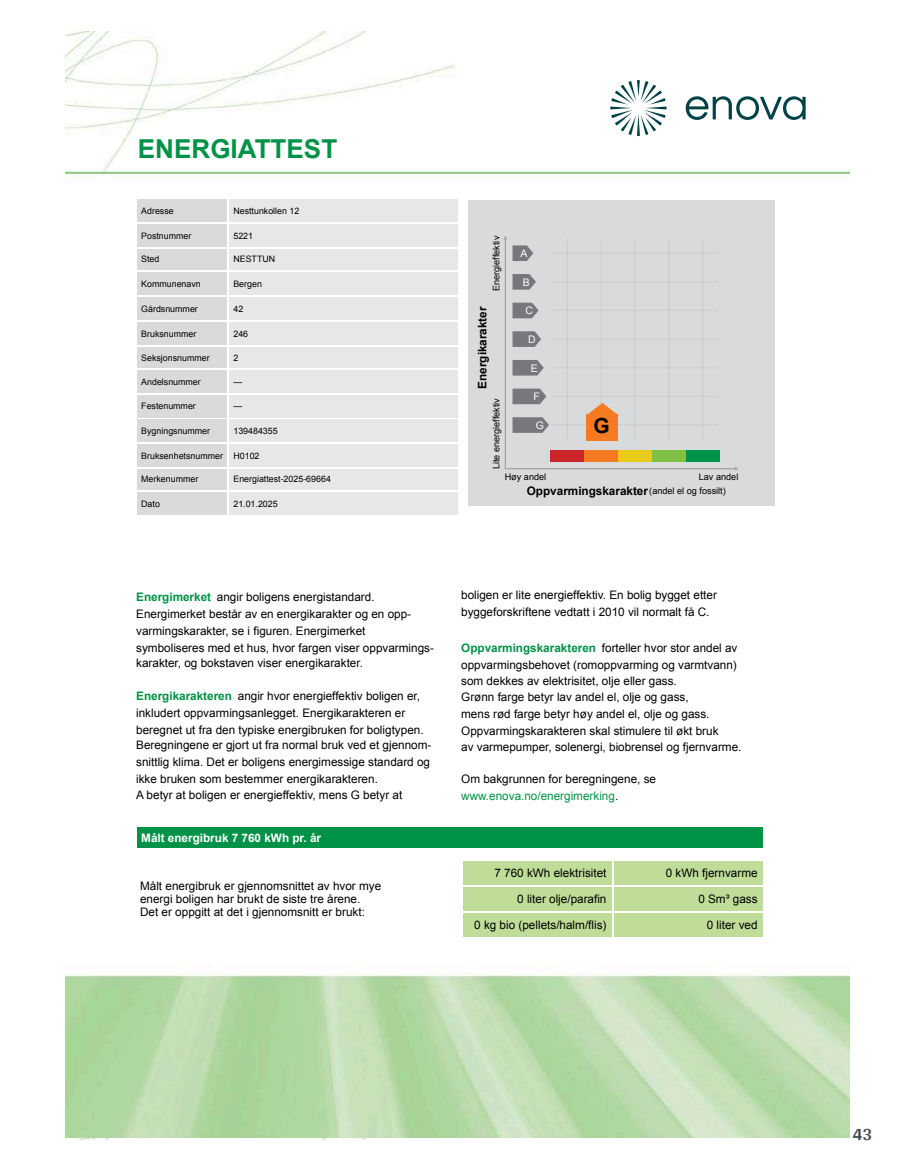
<style>
.page{position:relative;width:915px;height:1172px;background:#fff}
.page>*{position:absolute;margin:0;border:0;box-sizing:border-box;transform-origin:0 0}
.t1{font:700 26.1px "Arial";color:#009246}
.t2{font:700 20.85px "Arial";color:#000}
.t3{font:700 18px "Arya";color:#414749}
.t4{font:11.7px/17px "Arial";color:#000}
.t5{font:700 11.7px "Arial";color:#000}
.t6{font:700 11.7px "Arial";color:#fff}
.t7{font:10.35px "Arial";color:#fff}
.t8{font:9.15px "Arial";color:#000}
.t9{font:8.85px "Arial";color:#000}
.s1{font-weight:400;font-size:9.15px}
.s2{font-weight:700;color:#009246}
.s3{color:#009246}
</style>
<div class="page">
<img style="left:66px;top:32px;width:783px;height:1106px">
<svg style="left:685px;top:96px;width:120px;height:24px"></svg>
<svg style="left:610px;top:80px;width:56px;height:56px"></svg>
<div style="left:468px;top:200px;width:306px;height:306px;background:#d9dadc"></div>
<hr style="left:504px;top:238px;width:2px;height:231px;background:#a3a5a6">
<hr style="left:504px;top:468px;width:232px;height:1px;background:#a3a5a6">
<svg style="left:503px;top:236px;width:30px;height:25px"></svg>
<svg style="left:512px;top:274px;width:23px;height:16px"></svg>
<svg style="left:512px;top:303px;width:26px;height:15px"></svg>
<svg style="left:512px;top:331px;width:29px;height:16px"></svg>
<svg style="left:512px;top:360px;width:31px;height:16px"></svg>
<svg style="left:512px;top:389px;width:34px;height:15px"></svg>
<svg style="left:512px;top:417px;width:37px;height:16px"></svg>
<div style="left:550px;top:450px;width:34px;height:11px;background:#ca2529"></div>
<div style="left:584px;top:450px;width:34px;height:11px;background:#f57a22"></div>
<div style="left:618px;top:450px;width:33px;height:11px;background:#eacb19"></div>
<div style="left:651px;top:450px;width:34px;height:11px;background:#7fc043"></div>
<div style="left:685px;top:450px;width:34px;height:11px;background:#009348"></div>
<hr style="left:566px;top:239px;width:1px;height:202px;background:#a3a5a6">
<hr style="left:600px;top:239px;width:1px;height:202px;background:#a3a5a6">
<hr style="left:634px;top:239px;width:1px;height:202px;background:#a3a5a6">
<hr style="left:668px;top:239px;width:1px;height:202px;background:#a3a5a6">
<hr style="left:701px;top:239px;width:2px;height:202px;background:#a3a5a6">
<hr style="left:551px;top:253px;width:167px;height:1px;background:#a3a5a6">
<hr style="left:551px;top:281px;width:167px;height:1px;background:#a3a5a6">
<hr style="left:551px;top:310px;width:167px;height:1px;background:#a3a5a6">
<hr style="left:551px;top:338px;width:167px;height:2px;background:#a3a5a6">
<hr style="left:551px;top:367px;width:167px;height:1px;background:#a3a5a6">
<hr style="left:551px;top:396px;width:167px;height:1px;background:#a3a5a6">
<hr style="left:551px;top:424px;width:167px;height:2px;background:#a3a5a6">
<svg style="left:585px;top:403px;width:34px;height:13px"></svg>
<div style="left:586px;top:415px;width:32px;height:26px;background:#f57a22"></div>
<div style="left:137px;top:200px;width:90px;height:22px;background:#d9dadc"></div>
<div style="left:230px;top:200px;width:227px;height:22px;background:#e7e7e7"></div>
<div style="left:137px;top:225px;width:90px;height:22px;background:#d9dadc"></div>
<div style="left:230px;top:225px;width:227px;height:22px;background:#e7e7e7"></div>
<div style="left:137px;top:249px;width:90px;height:21px;background:#d9dadc"></div>
<div style="left:230px;top:249px;width:227px;height:21px;background:#e7e7e7"></div>
<div style="left:137px;top:273px;width:90px;height:22px;background:#d9dadc"></div>
<div style="left:230px;top:273px;width:227px;height:22px;background:#e7e7e7"></div>
<div style="left:137px;top:297px;width:90px;height:23px;background:#d9dadc"></div>
<div style="left:230px;top:297px;width:227px;height:23px;background:#e7e7e7"></div>
<div style="left:137px;top:322px;width:90px;height:22px;background:#d9dadc"></div>
<div style="left:230px;top:322px;width:227px;height:22px;background:#e7e7e7"></div>
<div style="left:137px;top:347px;width:90px;height:21px;background:#d9dadc"></div>
<div style="left:230px;top:347px;width:227px;height:21px;background:#e7e7e7"></div>
<div style="left:137px;top:370px;width:90px;height:22px;background:#d9dadc"></div>
<div style="left:230px;top:370px;width:227px;height:22px;background:#e7e7e7"></div>
<div style="left:137px;top:395px;width:90px;height:22px;background:#d9dadc"></div>
<div style="left:230px;top:395px;width:227px;height:22px;background:#e7e7e7"></div>
<div style="left:137px;top:420px;width:90px;height:22px;background:#d9dadc"></div>
<div style="left:230px;top:420px;width:227px;height:22px;background:#e7e7e7"></div>
<div style="left:137px;top:445px;width:90px;height:22px;background:#d9dadc"></div>
<div style="left:230px;top:445px;width:227px;height:22px;background:#e7e7e7"></div>
<div style="left:137px;top:469px;width:90px;height:21px;background:#d9dadc"></div>
<div style="left:230px;top:469px;width:227px;height:21px;background:#e7e7e7"></div>
<div style="left:137px;top:493px;width:90px;height:22px;background:#d9dadc"></div>
<div style="left:230px;top:493px;width:227px;height:22px;background:#e7e7e7"></div>
<div style="left:137px;top:827px;width:625px;height:21px;background:#009246"></div>
<div style="left:463px;top:861px;width:148px;height:24px;background:#bfdd98"></div>
<div style="left:614px;top:861px;width:148px;height:24px;background:#bfdd98"></div>
<div style="left:463px;top:887px;width:148px;height:24px;background:#bfdd98"></div>
<div style="left:614px;top:887px;width:148px;height:24px;background:#bfdd98"></div>
<div style="left:463px;top:913px;width:148px;height:24px;background:#bfdd98"></div>
<div style="left:614px;top:913px;width:148px;height:24px;background:#bfdd98"></div>
<img style="left:66px;top:1138px;width:300px;height:1px">
<h1 class="t1" style="left:138px;top:131px;width:201px">ENERGIATTEST</h1>
<p class="t9" style="left:141px;top:205px;width:34px">Adresse</p>
<p class="t9" style="left:233px;top:205px;width:67px">Nesttunkollen 12</p>
<p class="t9" style="left:141px;top:230px;width:52px">Postnummer</p>
<p class="t9" style="left:233px;top:230px;width:21px">5221</p>
<p class="t9" style="left:141px;top:253px;width:20px">Sted</p>
<p class="t9" style="left:233px;top:253px;width:43px">NESTTUN</p>
<p class="t9" style="left:141px;top:278px;width:61px">Kommunenavn</p>
<p class="t9" style="left:233px;top:278px;width:30px">Bergen</p>
<p class="t9" style="left:141px;top:303px;width:58px">Gårdsnummer</p>
<p class="t9" style="left:233px;top:303px;width:11px">42</p>
<p class="t9" style="left:141px;top:327px;width:57px">Bruksnummer</p>
<p class="t9" style="left:233px;top:327px;width:16px">246</p>
<p class="t9" style="left:141px;top:352px;width:70px">Seksjonsnummer</p>
<p class="t9" style="left:233px;top:352px;width:6px">2</p>
<p class="t9" style="left:141px;top:375px;width:61px">Andelsnummer</p>
<p class="t9" style="left:233px;top:375px;width:10px">—</p>
<p class="t9" style="left:141px;top:400px;width:56px">Festenummer</p>
<p class="t9" style="left:233px;top:400px;width:10px">—</p>
<p class="t9" style="left:141px;top:425px;width:70px">Bygningsnummer</p>
<p class="t9" style="left:233px;top:425px;width:46px">139484355</p>
<p class="t9" style="left:141px;top:450px;width:120px">Bruksenhetsnummer H0102</p>
<p class="t9" style="left:141px;top:473px;width:59px">Merkenummer</p>
<p class="t9" style="left:233px;top:473px;width:99px">Energiattest-2025-69664</p>
<p class="t9" style="left:141px;top:498px;width:20px">Dato</p>
<p class="t9" style="left:233px;top:498px;width:46px">21.01.2025</p>
<p class="t8" style="left:490px;top:291px;width:57px;rotate:-90deg">Energieffektiv</p>
<p class="t5" style="left:474px;top:389px;width:84px;rotate:-90deg">Energikarakter</p>
<p class="t8" style="left:490px;top:469px;width:73px;rotate:-90deg">Lite energieffektiv</p>
<p class="t7" style="left:520px;top:246px;width:8px">A</p>
<p class="t7" style="left:522px;top:275px;width:8px">B</p>
<p class="t7" style="left:525px;top:304px;width:9px">C</p>
<p class="t7" style="left:528px;top:332px;width:9px">D</p>
<p class="t7" style="left:530px;top:361px;width:8px">E</p>
<p class="t7" style="left:533px;top:390px;width:8px">F</p>
<p class="t7" style="left:535px;top:418px;width:10px">G</p>
<h2 class="t2" style="left:593px;top:411px;width:18px">G</h2>
<p class="t8" style="left:504px;top:470px;width:43px">Høy andel</p>
<p class="t8" style="left:698px;top:470px;width:41px">Lav andel</p>
<p class="t5" style="left:526px;top:483px;width:200px">Oppvarmingskarakter<span class="s1">(andel el og fossilt)</span></p>
<p class="t4" style="left:136px;top:588px;width:299px"><span class="s2">Energimerket</span> angir boligens energistandard.<br>Energimerket består av en energikarakter og en opp&shy;varmingskarakter, se i figuren. Energimerket symboliseres med et hus, hvor fargen viser oppvarmings-</p>
<p class="t4" style="left:136px;top:654px;width:228px">karakter, og bokstaven viser energikarakter.</p>
<p class="t4" style="left:136px;top:687px;width:289px"><span class="s2">Energikarakteren</span> angir hvor energieffektiv boligen er, inkludert oppvarmingsanlegget. Energikarakteren er beregnet ut fra den typiske energibruken for boligtypen.</p>
<p class="t4" style="left:136px;top:736px;width:296px;text-align:justify">Beregningene er gjort ut fra normal bruk ved et gjennom&shy;snittlig klima. Det er boligens energimessige standard og ikke bruken som bestemmer energikarakteren.</p>
<p class="t4" style="left:136px;top:786px;width:267px">A betyr at boligen er energieffektiv, mens G betyr at</p>
<p class="t6" style="left:141px;top:829px;width:181px">Målt energibruk 7 760 kWh pr. år</p>
<p class="t4" style="left:140px;top:879px;width:242px;line-height:13px">Målt energibruk er gjennomsnittet av hvor mye energi boligen har brukt de siste tre årene.<br>Det er oppgitt at det i gjennomsnitt er brukt:</p>
<p class="t4" style="left:461px;top:587px;width:257px">boligen er lite energieffektiv. En bolig bygget etter byggeforskriftene vedtatt i 2010 vil normalt få C.</p>
<p class="t4" style="left:461px;top:639px;width:278px;text-align:justify"><span class="s2">Oppvarmingskarakteren</span> forteller hvor stor andel av oppvarmingsbehovet (romoppvarming og varmtvann) som dekkes av elektrisitet, olje eller gass.</p>
<p class="t4" style="left:461px;top:688px;width:259px">Grønn farge betyr lav andel el, olje og gass, mens rød farge betyr høy andel el, olje og gass.<br>Oppvarmingskarakteren skal stimulere til økt bruk</p>
<p class="t4" style="left:461px;top:738px;width:281px">av varmepumper, solenergi, biobrensel og fjernvarme.</p>
<p class="t4" style="left:461px;top:770px;width:196px">Om bakgrunnen for beregningene, se <span class="s3">www.enova.no/energimerking</span>.</p>
<p class="t4" style="left:494px;top:864px;width:113px">7 760 kWh elektrisitet</p>
<p class="t4" style="left:665px;top:864px;width:93px">0 kWh fjernvarme</p>
<p class="t4" style="left:517px;top:890px;width:91px">0 liter olje/parafin</p>
<p class="t4" style="left:698px;top:890px;width:61px">0 Sm³ gass</p>
<p class="t4" style="left:474px;top:916px;width:134px">0 kg bio (pellets/halm/flis)</p>
<p class="t4" style="left:706px;top:916px;width:52px">0 liter ved</p>
<h3 class="t3" style="left:852px;top:1123px;width:21px">43</h3>
</div>
